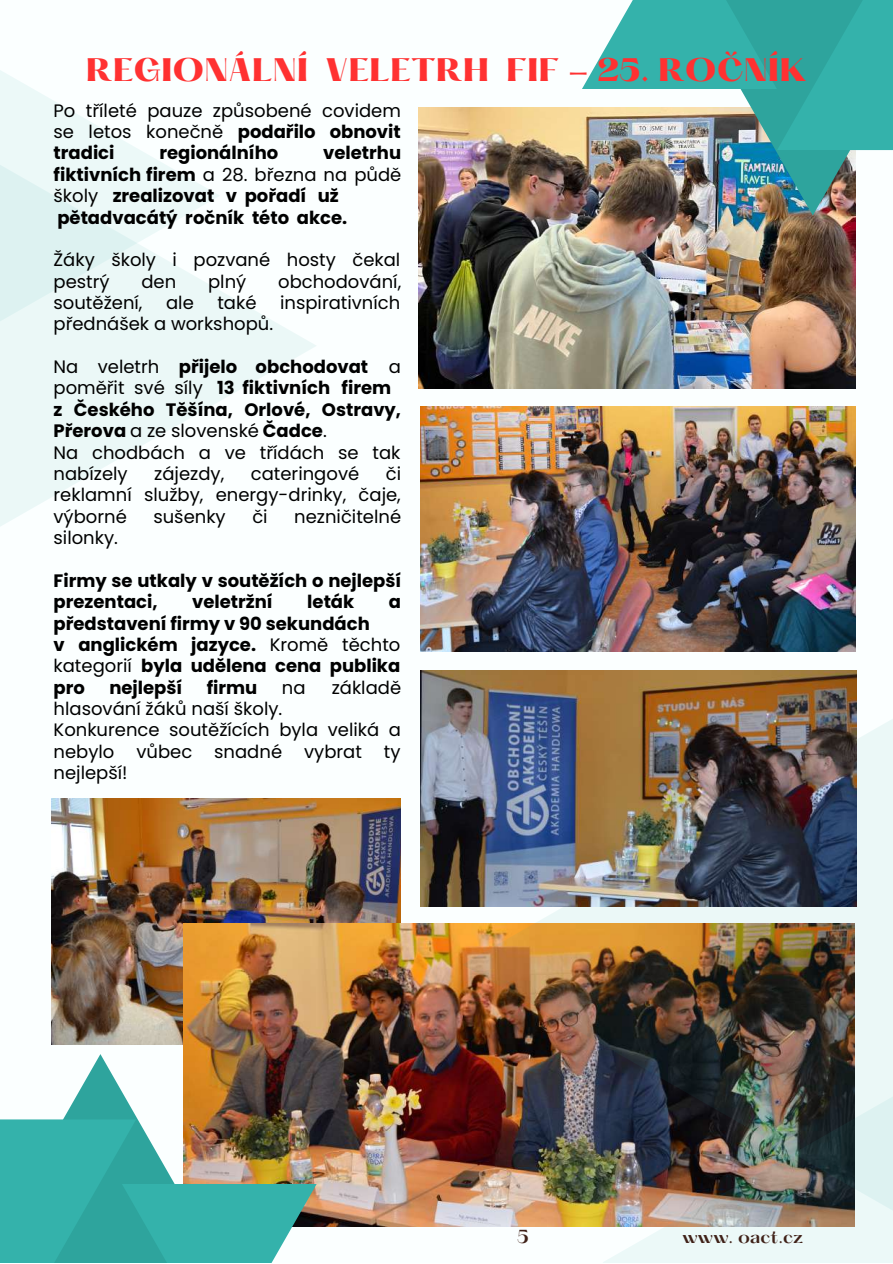
<style>
.page{position:relative;width:893px;height:1264px;background:#fff}
.page>*{position:absolute;margin:0;border:0;box-sizing:border-box;transform-origin:0 0}
.t1{font:800 28.5px "Hatton";color:#ff3131}
.t2{font:700 18px/21.3px "Poppins";color:#000}
.t3{font:18px/21.3px "Poppins";color:#000;text-align:justify}
.t4{font:600 16.5px "Hatton";color:#3f2118}
.s1{font-weight:700}
.s2{font-weight:400}
</style>
<div class="page">
<div style="left:0;top:0;width:892px;height:1262px;background:#fbffff"></div>
<svg style="left:0;top:291px;width:316px;height:235px"></svg>
<svg style="left:0;top:70px;width:220px;height:393px;fill:#ebf8f7"></svg>
<img style="left:420px;top:406px;width:435px;height:246px">
<img style="left:51px;top:799px;width:350px;height:245px">
<img style="left:184px;top:923px;width:278px;height:303px">
<img style="left:462px;top:575px;width:430px;height:652px">
<img style="left:602px;top:872px;width:290px;height:390px">
<img style="left:63px;top:1054px;width:185px;height:129px">
<div style="left:0;top:1119px;width:136px;height:143px;background:linear-gradient(to right,#35b5ae,#2fa7a0)"></div>
<svg style="left:122px;top:1183px;width:195px;height:79px;background:#45b2ab"></svg>
<img style="left:418px;top:107px;width:436px;height:281px">
<img style="left:664px;top:89px;width:228px;height:126px">
<div style="left:777px;top:0;width:115px;height:150px;background:linear-gradient(to right,#2ea59e,#35b5ae)"></div>
<svg style="left:582px;top:0;width:195px;height:89px;background:#4dbab4"></svg>
<img style="left:420px;top:670px;width:436px;height:236px">
<h1 class="t1" style="left:86px;top:56px;width:722px">REGIONÁLNÍ VELETRH FIF - 25. ROČNÍK</h1>
<p class="t3" style="left:54px;top:100px;width:349px">Po tříleté pauze způsobené covidem se letos konečně <span class="s1">podařilo obnovit tradici</span></p>
<p class="t2" style="left:159px;top:142px;width:120px">regionálního</p>
<p class="t2" style="left:54px;top:142px;width:349px;text-indent:269px">veletrhu fiktivních firem <span class="s2">a 28. března na půdě školy</span> zrealizovat v pořadí už pětadvacátý ročník této akce.</p>
<p class="t3" style="left:54px;top:249px;width:348px">Žáky školy i pozvané hosty čekal pestrý</p>
<p class="t3" style="left:141px;top:271px;width:36px">den</p>
<p class="t3" style="left:208px;top:271px;width:40px">plný</p>
<p class="t3" style="left:278px;top:271px;width:125px">obchodování,</p>
<p class="t3" style="left:54px;top:292px;width:90px">soutěžení,</p>
<p class="t3" style="left:166px;top:292px;width:29px">ale</p>
<p class="t3" style="left:217px;top:292px;width:41px">také</p>
<p class="t3" style="left:280px;top:292px;width:122px">inspirativních</p>
<p class="t3" style="left:54px;top:313px;width:221px">přednášek a workshopů.</p>
<p class="t2" style="left:54px;top:356px;width:349px"><span class="s2">Na veletrh</span> přijelo obchodovat <span class="s2">a poměřit své síly</span> 13 fiktivních firem z Českého Těšína, Orlové, Ostravy,<br>Přerova <span class="s2">a ze slovenské</span> Čadce<span class="s2">.<br>Na chodbách a ve třídách se tak nabízely</span></p>
<p class="t3" style="left:154px;top:463px;width:71px">zájezdy,</p>
<p class="t3" style="left:251px;top:463px;width:110px">cateringové</p>
<p class="t3" style="left:54px;top:463px;width:349px;text-indent:332px">či reklamní služby, energy-drinky, čaje, výborné</p>
<p class="t3" style="left:153px;top:505px;width:74px">sušenky</p>
<p class="t3" style="left:252px;top:505px;width:17px">či</p>
<p class="t3" style="left:294px;top:505px;width:108px">nezničitelné</p>
<p class="t3" style="left:54px;top:527px;width:66px">silonky.</p>
<p class="t2" style="left:54px;top:570px;width:349px">Firmy se utkaly v soutěžích o nejlepší prezentaci,</p>
<p class="t2" style="left:192px;top:591px;width:82px">veletržní</p>
<p class="t2" style="left:307px;top:591px;width:49px">leták</p>
<p class="t2" style="left:389px;top:591px;width:14px">a</p>
<p class="t2" style="left:54px;top:612px;width:348px">představení firmy v 90 sekundách<br>v anglickém jazyce. <span class="s2">Kromě těchto kategorií</span> byla udělena cena publika pro</p>
<p class="t2" style="left:109px;top:676px;width:74px">nejlepší</p>
<p class="t2" style="left:207px;top:676px;width:52px">firmu</p>
<p class="t3" style="left:282px;top:676px;width:25px">na</p>
<p class="t3" style="left:332px;top:676px;width:71px">základě</p>
<p class="t3" style="left:54px;top:698px;width:349px;text-align:left">hlasování žáků naší školy.<br>Konkurence soutěžících byla veliká a nebylo vůbec snadné vybrat ty nejlepší!</p>
<p class="t4" style="left:517px;top:1228px;width:13px">5</p>
<p class="t4" style="left:682px;top:1228px;width:123px">www. oact.cz</p>
</div>
